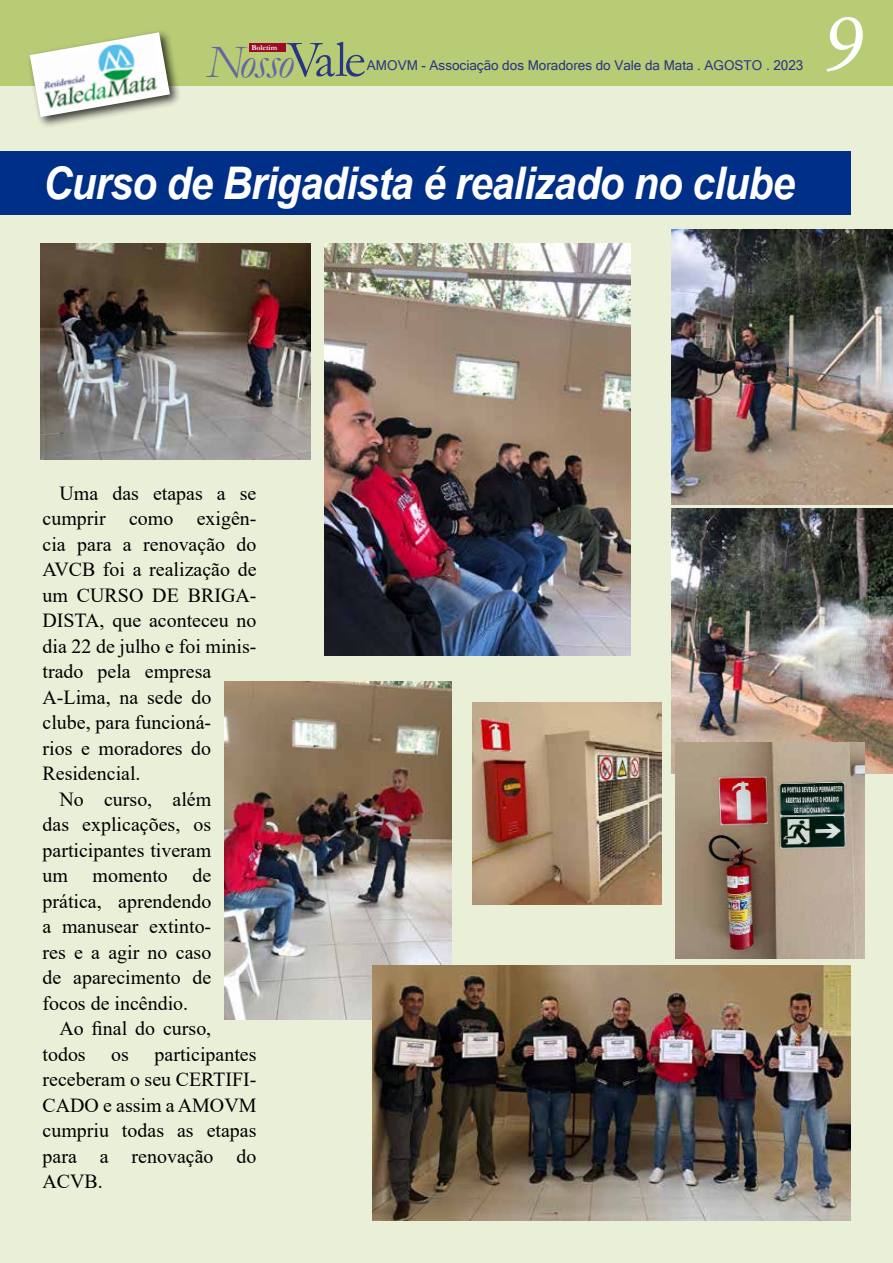
<style>
.page{position:relative;width:893px;height:1263px;background:#eaefd8}
.page>*{position:absolute;margin:0;border:0;box-sizing:border-box;transform-origin:0 0}
.t1{font:italic 84px "Minion Variable Concept";color:#fff}
.t2{font:italic 46.95px "Garamond";letter-spacing:-.04em;color:#6565a4}
.t3{font:italic 700 45px "Arial";letter-spacing:-.02em;color:#fff;scale:.9 1}
.t4{font:19.95px/25.5px "Times New Roman";color:#000;text-align:justify}
.t5{font:13.5px "Microsoft Sans Serif";color:#283583}
.t6{font:700 7.65px "Garamond";color:#fff}
.s1{font-style:normal;font-size:52.35px;color:#283583}
</style>
<div class="page">
<div style="left:0;top:0;width:893px;height:85px;background:#b8cb75"></div>
<div style="left:249px;top:43px;width:36px;height:8px;background:#9a0b28"></div>
<div style="left:26px;top:29px;width:156px;height:100px;background:#000;opacity:.75"></div>
<svg style="left:30px;top:32px;width:140px;height:85px"></svg>
<img style="left:35px;top:38px;width:127px;height:76px">
<div style="left:0;top:151px;width:850px;height:64px;background:#002f87"></div>
<img style="left:324px;top:243px;width:307px;height:412px">
<img style="left:671px;top:230px;width:222px;height:275px">
<img style="left:671px;top:509px;width:222px;height:265px">
<img style="left:224px;top:682px;width:227px;height:337px">
<img style="left:40px;top:243px;width:270px;height:216px">
<img style="left:372px;top:965px;width:478px;height:255px">
<img style="left:472px;top:702px;width:190px;height:203px">
<img style="left:675px;top:742px;width:189px;height:217px">
<h2 class="t2" style="left:207px;top:31px;width:161px">Nosso<span class="s1">Vale</span></h2>
<p class="t6" style="left:251px;top:42px;width:27px">Boletim</p>
<p class="t5" style="left:367px;top:57px;width:438px">AMOVM - Associação dos Moradores do Vale da Mata . AGOSTO . 2023</p>
<h1 class="t1" style="left:823px;top:-15px;width:42px">9</h1>
<h3 class="t3" style="left:43px;top:154px;width:837px">Curso de Brigadista é realizado no clube</h3>
<p class="t4" style="left:60px;top:480px;width:198px">Uma das etapas a se</p>
<p class="t4" style="left:43px;top:505px;width:215px">cumprir como exigên-</p>
<p class="t4" style="left:43px;top:531px;width:216px">cia para a renovação do</p>
<p class="t4" style="left:43px;top:556px;width:216px">AVCB foi a realização de</p>
<p class="t4" style="left:43px;top:582px;width:215px">um CURSO DE BRIGA-</p>
<p class="t4" style="left:43px;top:607px;width:215px">DISTA, que aconteceu no</p>
<p class="t4" style="left:43px;top:633px;width:215px">dia 22 de julho e foi minis-</p>
<p class="t4" style="left:43px;top:658px;width:170px">trado pela empresa</p>
<p class="t4" style="left:43px;top:684px;width:170px">A-Lima, na sede do</p>
<p class="t4" style="left:43px;top:709px;width:170px">clube, para funcioná-</p>
<p class="t4" style="left:43px;top:735px;width:170px">rios e moradores do</p>
<p class="t4" style="left:43px;top:760px;width:100px">Residencial.</p>
<p class="t4" style="left:60px;top:786px;width:153px">No curso, além</p>
<p class="t4" style="left:43px;top:811px;width:170px">das explicações, os</p>
<p class="t4" style="left:43px;top:837px;width:170px">participantes tiveram</p>
<p class="t4" style="left:43px;top:862px;width:170px">um momento de</p>
<p class="t4" style="left:43px;top:888px;width:170px">prática, aprendendo</p>
<p class="t4" style="left:43px;top:913px;width:170px">a manusear extinto-</p>
<p class="t4" style="left:43px;top:939px;width:170px">res e a agir no caso</p>
<p class="t4" style="left:43px;top:964px;width:170px">de aparecimento de</p>
<p class="t4" style="left:43px;top:990px;width:147px">focos de incêndio.</p>
<p class="t4" style="left:60px;top:1015px;width:153px">Ao final do curso,</p>
<p class="t4" style="left:43px;top:1041px;width:45px">todos</p>
<p class="t4" style="left:111px;top:1041px;width:19px">os</p>
<p class="t4" style="left:43px;top:1041px;width:216px;text-indent:112px">participantes receberam o seu CERTIFI-CADO e assim a AMOVM cumpriu todas as etapas para a renovação do ACVB.</p>
</div>
